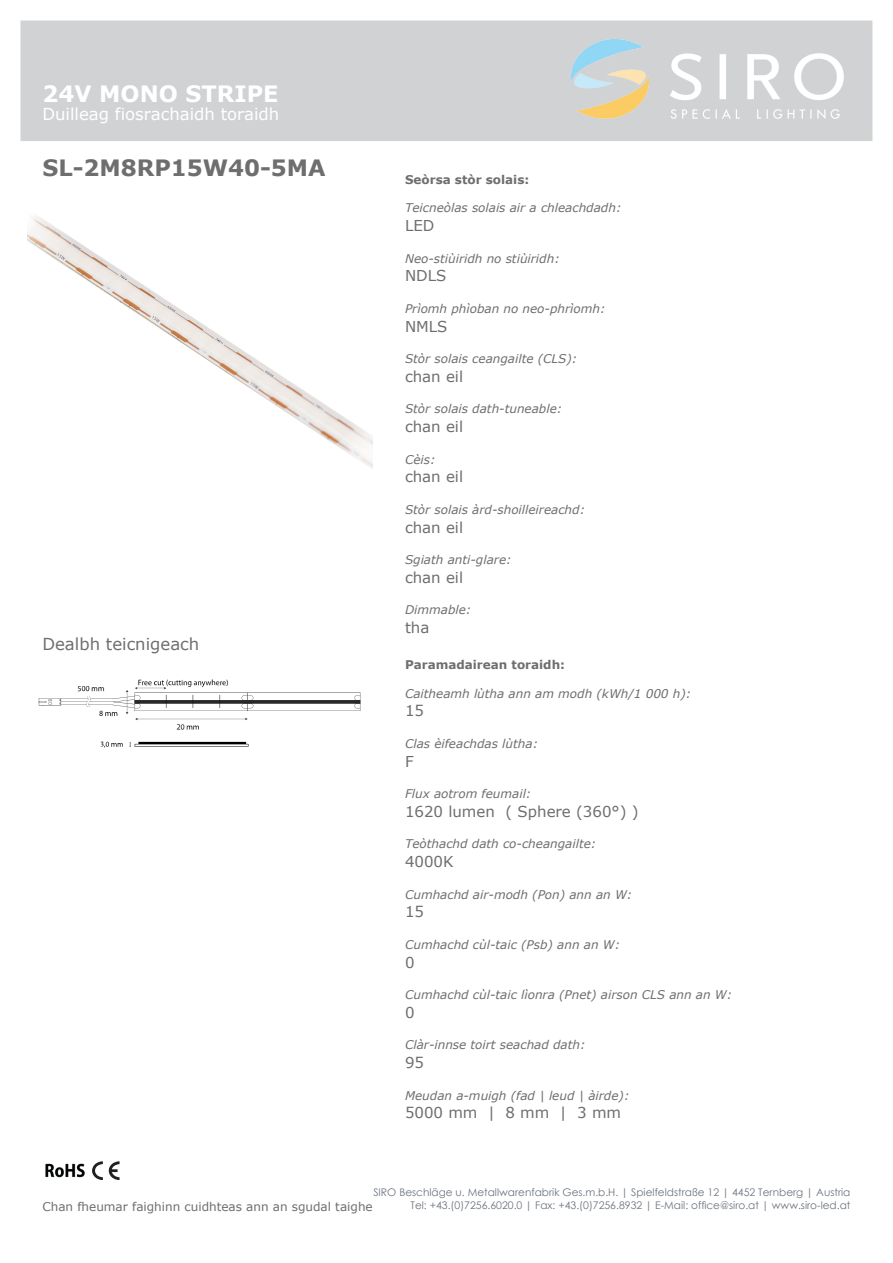
<style>
.page{position:relative;width:893px;height:1263px;background:#fff}
.page>*{position:absolute;margin:0;border:0;box-sizing:border-box;transform-origin:0 0}
.t1{font:700 22.5px "Verdana";color:#6e6e6e}
.t2{font:700 22.5px "Verdana";color:#fff}
.t3{font:16.5px "Verdana";color:#fff}
.t4{font:16.5px "Verdana";color:#6e6e6e}
.t5{font:15px "Verdana";color:#6e6e6e}
.t6{font:italic 12px "Verdana";color:#6e6e6e}
.t7{font:12px "Verdana";color:#6e6e6e}
.t8{font:700 12px "Verdana";color:#6e6e6e}
.t9{font:10.5px/12.6px "Century Gothic";color:#6d747f;text-align:right}
</style>
<div class="page">
<div style="left:21px;top:21px;width:851px;height:120px;background:#d1d2d4"></div>
<img style="left:571px;top:40px;width:272px;height:78px">
<img style="left:45px;top:1163px;width:40px;height:15px">
<svg style="left:92px;top:1161px;width:27px;height:19px"></svg>
<img style="left:27px;top:216px;width:345px;height:252px">
<img style="left:38px;top:679px;width:323px;height:69px">
<h1 class="t2" style="left:42px;top:80px;width:238px">24V MONO STRIPE</h1>
<h2 class="t3" style="left:42px;top:104px;width:238px">Duilleag fiosrachaidh toraidh</h2>
<h1 class="t1" style="left:42px;top:154px;width:285px">SL-2M8RP15W40-5MA</h1>
<h2 class="t4" style="left:42px;top:633px;width:158px">Dealbh teicnigeach</h2>
<p class="t8" style="left:405px;top:172px;width:126px">Seòrsa stòr solais:</p>
<p class="t6" style="left:405px;top:200px;width:218px">Teicneòlas solais air a chleachdadh:</p>
<p class="t5" style="left:405px;top:216px;width:31px">LED</p>
<p class="t6" style="left:405px;top:250px;width:156px">Neo-stiùiridh no stiùiridh:</p>
<p class="t5" style="left:405px;top:266px;width:43px">NDLS</p>
<p class="t6" style="left:405px;top:301px;width:202px">Prìomh phìoban no neo-phrìomh:</p>
<p class="t5" style="left:405px;top:316px;width:44px">NMLS</p>
<p class="t6" style="left:405px;top:351px;width:174px">Stòr solais ceangailte (CLS):</p>
<p class="t5" style="left:405px;top:367px;width:60px">chan eil</p>
<p class="t6" style="left:405px;top:401px;width:159px">Stòr solais dath-tuneable:</p>
<p class="t5" style="left:405px;top:417px;width:60px">chan eil</p>
<p class="t6" style="left:405px;top:451px;width:32px">Cèis:</p>
<p class="t5" style="left:405px;top:467px;width:60px">chan eil</p>
<p class="t6" style="left:405px;top:502px;width:182px">Stòr solais àrd-shoilleireachd:</p>
<p class="t5" style="left:405px;top:517px;width:60px">chan eil</p>
<p class="t6" style="left:405px;top:552px;width:108px">Sgiath anti-glare:</p>
<p class="t5" style="left:405px;top:568px;width:60px">chan eil</p>
<p class="t6" style="left:405px;top:602px;width:68px">Dimmable:</p>
<p class="t5" style="left:405px;top:618px;width:26px">tha</p>
<p class="t8" style="left:405px;top:657px;width:162px">Paramadairean toraidh:</p>
<p class="t6" style="left:405px;top:685px;width:288px">Caitheamh lùtha ann am modh (kWh/1 000 h):</p>
<p class="t5" style="left:405px;top:701px;width:21px">15</p>
<p class="t6" style="left:405px;top:736px;width:135px">Clas èifeachdas lùtha:</p>
<p class="t5" style="left:405px;top:751px;width:10px">F</p>
<p class="t6" style="left:405px;top:786px;width:128px">Flux aotrom feumail:</p>
<p class="t5" style="left:405px;top:802px;width:235px">1620 lumen ( Sphere (360°) )</p>
<p class="t6" style="left:405px;top:836px;width:193px">Teòthachd dath co-cheangailte:</p>
<p class="t5" style="left:405px;top:852px;width:50px">4000K</p>
<p class="t6" style="left:405px;top:886px;width:229px">Cumhachd air-modh (Pon) ann an W:</p>
<p class="t5" style="left:405px;top:902px;width:21px">15</p>
<p class="t6" style="left:405px;top:937px;width:217px">Cumhachd cùl-taic (Psb) ann an W:</p>
<p class="t5" style="left:405px;top:952px;width:11px">0</p>
<p class="t6" style="left:405px;top:987px;width:329px">Cumhachd cùl-taic lìonra (Pnet) airson CLS ann an W:</p>
<p class="t5" style="left:405px;top:1003px;width:11px">0</p>
<p class="t6" style="left:405px;top:1037px;width:182px">Clàr-innse toirt seachad dath:</p>
<p class="t5" style="left:405px;top:1053px;width:21px">95</p>
<p class="t6" style="left:405px;top:1087px;width:226px">Meudan a-muigh (fad | leud | àirde):</p>
<p class="t5" style="left:405px;top:1103px;width:218px">5000 mm | 8 mm | 3 mm</p>
<p class="t9" style="left:373px;top:1186px;width:479px">SIRO Beschläge u. Metallwarenfabrik Ges.m.b.H. | Spielfeldstraße 12 | 4452 Ternberg | Austria<br>Tel: +43.(0)7256.6020.0 | Fax: +43.(0)7256.8932 | E-Mail: office@siro.at | www.siro-led.at</p>
<p class="t7" style="left:42px;top:1198px;width:332px">Chan fheumar faighinn cuidhteas ann an sgudal taighe</p>
</div>
